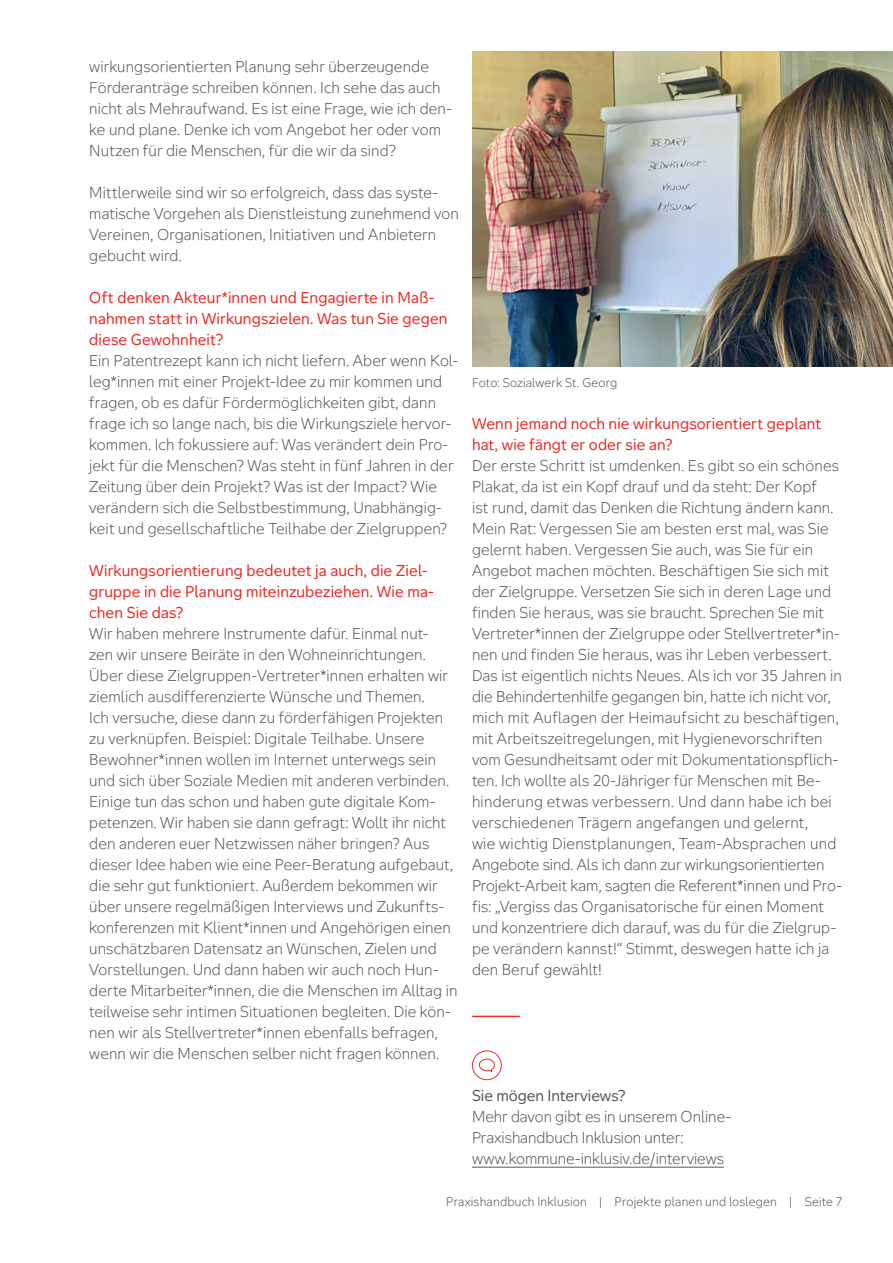
<style>
.page{position:relative;width:893px;height:1263px;background:#fff}
.page>*{position:absolute;margin:0;border:0;box-sizing:border-box;transform-origin:0 0}
.t1{font:300 15px/21px "Aktion Mensch";letter-spacing:.005em;color:#58595b}
.t2{font:15px/21px "Aktion Mensch";letter-spacing:.01em;color:#ee2a24}
.t3{font:15px "Aktion Mensch";color:#58595b}
.t4{font:300 12px "Aktion Mensch";letter-spacing:.015em;color:#58595b}
</style>
<div class="page">
<hr style="left:472px;top:1167px;width:252px;height:1px;background:#58595b">
<img style="left:472px;top:51px;width:421px;height:315px">
<hr style="left:473px;top:1016px;width:46px;height:1px;background:#ee2a24">
<div style="left:472px;top:1050px;width:30px;height:30px;border:1px solid #ee2a24;border-radius:50%"></div>
<svg style="left:478px;top:1058px;width:17px;height:14px"></svg>
<p class="t1" style="left:89px;top:56px;width:364px">wirkungsorientierten Planung sehr überzeugende Förderanträge schreiben können. Ich sehe das auch nicht als Mehraufwand. Es ist eine Frage, wie ich den&shy;ke und plane. Denke ich vom Angebot her oder vom Nutzen für die Menschen, für die wir da sind?</p>
<p class="t1" style="left:89px;top:182px;width:371px">Mittlerweile sind wir so erfolgreich, dass das syste&shy;matische Vorgehen als Dienstleistung zunehmend von Vereinen, Organisationen, Initiativen und Anbietern gebucht wird.</p>
<p class="t2" style="left:89px;top:286px;width:360px">Oft denken Akteur*innen und Engagierte in Maß&shy;nahmen statt in Wirkungszielen. Was tun Sie gegen diese Gewohnheit?</p>
<p class="t1" style="left:89px;top:350px;width:371px">Ein Patentrezept kann ich nicht liefern. Aber wenn Kol&shy;leg*innen mit einer Projekt-Idee zu mir kommen und fragen, ob es dafür Fördermöglichkeiten gibt, dann frage ich so lange nach, bis die Wirkungsziele hervor&shy;kommen. Ich fokussiere auf: Was verändert dein Pro&shy;jekt für die Menschen? Was steht in fünf Jahren in der Zeitung über dein Projekt? Was ist der Impact? Wie verändern sich die Selbstbestimmung, Unabhängig&shy;keit und gesellschaftliche Teilhabe der Zielgruppen?</p>
<p class="t2" style="left:89px;top:559px;width:346px">Wirkungsorientierung bedeutet ja auch, die Ziel&shy;gruppe in die Planung miteinzubeziehen. Wie ma&shy;chen Sie das?</p>
<p class="t1" style="left:89px;top:623px;width:370px">Wir haben mehrere Instrumente dafür. Einmal nut-<br>zen wir unsere Beiräte in den Wohneinrichtungen.<br>Über diese Zielgruppen-Vertreter*innen erhalten wir ziemlich ausdifferenzierte Wünsche und Themen.<br>Ich versuche, diese dann zu förderfähigen Projekten zu verknüpfen. Beispiel: Digitale Teilhabe. Unsere Bewohner*innen wollen im Internet unterwegs sein und sich über Soziale Medien mit anderen verbinden.<br>Einige tun das schon und haben gute digitale Kom&shy;petenzen. Wir haben sie dann gefragt: Wollt ihr nicht den anderen euer Netzwissen näher bringen? Aus dieser Idee haben wie eine Peer-Beratung aufgebaut, die sehr gut funktioniert. Außerdem bekommen wir über unsere regelmäßigen Interviews und Zukunfts&shy;konferenzen mit Klient*innen und Angehörigen einen unschätzbaren Datensatz an Wünschen, Zielen und Vorstellungen. Und dann haben wir auch noch Hun&shy;derte Mitarbeiter*innen, die die Menschen im Alltag in teilweise sehr intimen Situationen begleiten. Die kön&shy;nen wir als Stellvertreter*innen ebenfalls befragen, wenn wir die Menschen selber nicht fragen können.</p>
<p class="t4" style="left:472px;top:375px;width:147px">Foto: Sozialwerk St. Georg</p>
<p class="t2" style="left:472px;top:412px;width:351px">Wenn jemand noch nie wirkungsorientiert geplant hat, wie fängt er oder sie an?</p>
<p class="t1" style="left:472px;top:455px;width:371px">Der erste Schritt ist umdenken. Es gibt so ein schönes Plakat, da ist ein Kopf drauf und da steht: Der Kopf<br>ist rund, damit das Denken die Richtung ändern kann.<br>Mein Rat: Vergessen Sie am besten erst mal, was Sie gelernt haben. Vergessen Sie auch, was Sie für ein Angebot machen möchten. Beschäftigen Sie sich mit der Zielgruppe. Versetzen Sie sich in deren Lage und finden Sie heraus, was sie braucht. Sprechen Sie mit Vertreter*innen der Zielgruppe oder Stellvertreter*in&shy;nen und finden Sie heraus, was ihr Leben verbessert.<br>Das ist eigentlich nichts Neues. Als ich vor 35 Jahren in die Behindertenhilfe gegangen bin, hatte ich nicht vor, mich mit Auflagen der Heimaufsicht zu beschäftigen, mit Arbeitszeitregelungen, mit Hygienevorschriften vom Gesundheitsamt oder mit Dokumentationspflich&shy;ten. Ich wollte als 20-Jähriger für Menschen mit Be&shy;hinderung etwas verbessern. Und dann habe ich bei verschiedenen Trägern angefangen und gelernt,<br>wie wichtig Dienstplanungen, Team-Absprachen und Angebote sind. Als ich dann zur wirkungsorientierten Projekt-Arbeit kam, sagten die Referent*innen und Pro&shy;fis: „Vergiss das Organisatorische für einen Moment und konzentriere dich darauf, was du für die Zielgrup&shy;pe verändern kannst!“ Stimmt, deswegen hatte ich ja den Beruf gewählt!</p>
<p class="t3" style="left:472px;top:1085px;width:155px">Sie mögen Interviews?</p>
<p class="t1" style="left:472px;top:1106px;width:261px">Mehr davon gibt es in unserem Online-<br>Praxishandbuch Inklusion unter: www.kommune-inklusiv.de/interviews</p>
<p class="t4" style="left:446px;top:1194px;width:398px">Praxishandbuch Inklusion | Projekte planen und loslegen | Seite 7</p>
</div>
